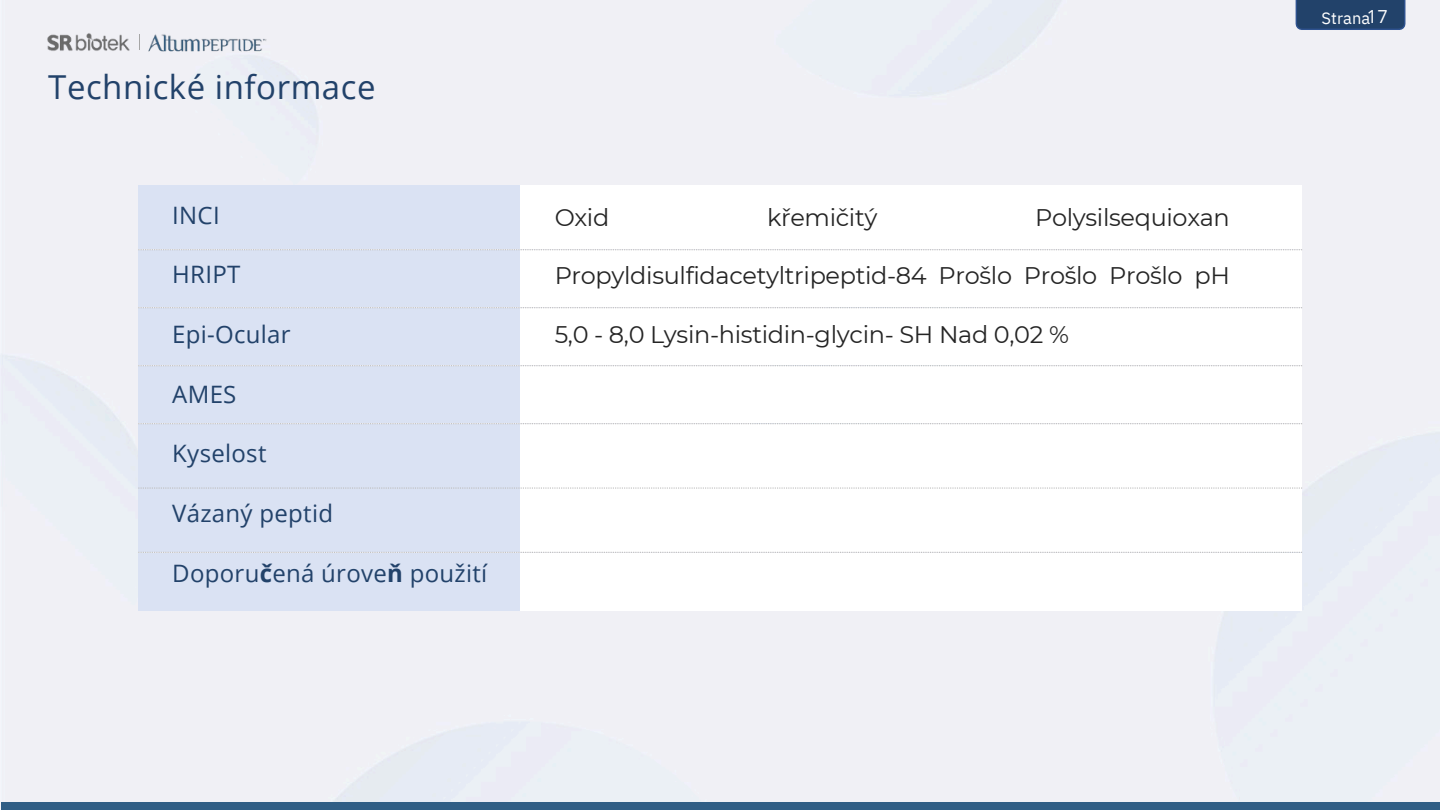
<style>
.page{position:relative;width:1440px;height:810px;background:#f0f0f5}
.page>*{position:absolute;margin:0;border:0;box-sizing:border-box;transform-origin:0 0}
.t1{font:33px "Open Sans";letter-spacing:.015em;color:#22426a}
.t2{font:24px "Montserrat";letter-spacing:-.015em;color:#252525}
.t3{font:24px "Open Sans";letter-spacing:.015em;color:#22426a}
.t4{font:18px "Open Sans";color:#fff}
.t5{font:16.5px "IBM Plex Sans";color:#fff}
.s1{font-weight:700}
</style>
<div class="page">
<div style="left:138px;top:185px;width:383px;height:64px;background:#dae2f3"></div>
<div style="left:521px;top:185px;width:781px;height:64px;background:#fff"></div>
<div style="left:138px;top:250px;width:383px;height:57px;background:#dae2f3"></div>
<div style="left:521px;top:250px;width:781px;height:57px;background:#fff"></div>
<div style="left:138px;top:308px;width:383px;height:57px;background:#dae2f3"></div>
<div style="left:521px;top:308px;width:781px;height:57px;background:#fff"></div>
<div style="left:138px;top:366px;width:383px;height:57px;background:#dae2f3"></div>
<div style="left:521px;top:366px;width:781px;height:57px;background:#fff"></div>
<div style="left:138px;top:424px;width:383px;height:63px;background:#dae2f3"></div>
<div style="left:521px;top:424px;width:781px;height:63px;background:#fff"></div>
<div style="left:138px;top:489px;width:383px;height:63px;background:#dae2f3"></div>
<div style="left:521px;top:489px;width:781px;height:63px;background:#fff"></div>
<div style="left:138px;top:553px;width:383px;height:57px;background:#dae2f3"></div>
<div style="left:521px;top:553px;width:781px;height:57px;background:#fff"></div>
<svg style="left:138px;top:249px;width:1164px;height:1px"></svg>
<svg style="left:138px;top:307px;width:1164px;height:1px"></svg>
<svg style="left:138px;top:365px;width:1164px;height:1px"></svg>
<svg style="left:138px;top:423px;width:1164px;height:1px"></svg>
<svg style="left:138px;top:487px;width:1164px;height:2px"></svg>
<svg style="left:138px;top:552px;width:1164px;height:1px"></svg>
<svg style="left:1295px;top:0;width:111px;height:31px;background:#2c4b72"></svg>
<img style="left:47px;top:32px;width:83px;height:19px">
<img style="left:145px;top:27px;width:124px;height:29px">
<div style="left:1px;top:802px;width:1438px;height:8px;background:#305e85"></div>
<svg style="left:139px;top:34px;width:1px;height:16px"></svg>
<p class="t1" style="left:48px;top:64px;width:329px">Technické informace</p>
<h1 class="t3" style="left:172px;top:198px;width:49px">INCI</h1>
<h1 class="t3" style="left:172px;top:258px;width:70px">HRIPT</h1>
<h1 class="t3" style="left:172px;top:317px;width:120px">Epi-Ocular</h1>
<h1 class="t3" style="left:172px;top:377px;width:66px">AMES</h1>
<h1 class="t3" style="left:172px;top:437px;width:96px">Kyselost</h1>
<h1 class="t3" style="left:172px;top:496px;width:162px">Vázaný peptid</h1>
<h1 class="t3" style="left:172px;top:556px;width:316px">Doporu<span class="s1">č</span>ená úrove<span class="s1">ň</span> použití</h1>
<p class="t2" style="left:555px;top:202px;width:56px">Oxid</p>
<p class="t2" style="left:767px;top:202px;width:112px">křemičitý</p>
<p class="t2" style="left:1035px;top:202px;width:196px">Polysilsequioxan</p>
<p class="t2" style="left:555px;top:261px;width:677px">Propyldisulfidacetyltripeptid-84 Prošlo Prošlo Prošlo pH</p>
<p class="t2" style="left:555px;top:319px;width:516px">5,0 - 8,0 Lysin-histidin-glycin- SH Nad 0,02 %</p>
<p class="t5" style="left:1322px;top:7px;width:50px">Strana</p>
<p class="t4" style="left:1367px;top:4px;width:22px">17</p>
</div>
